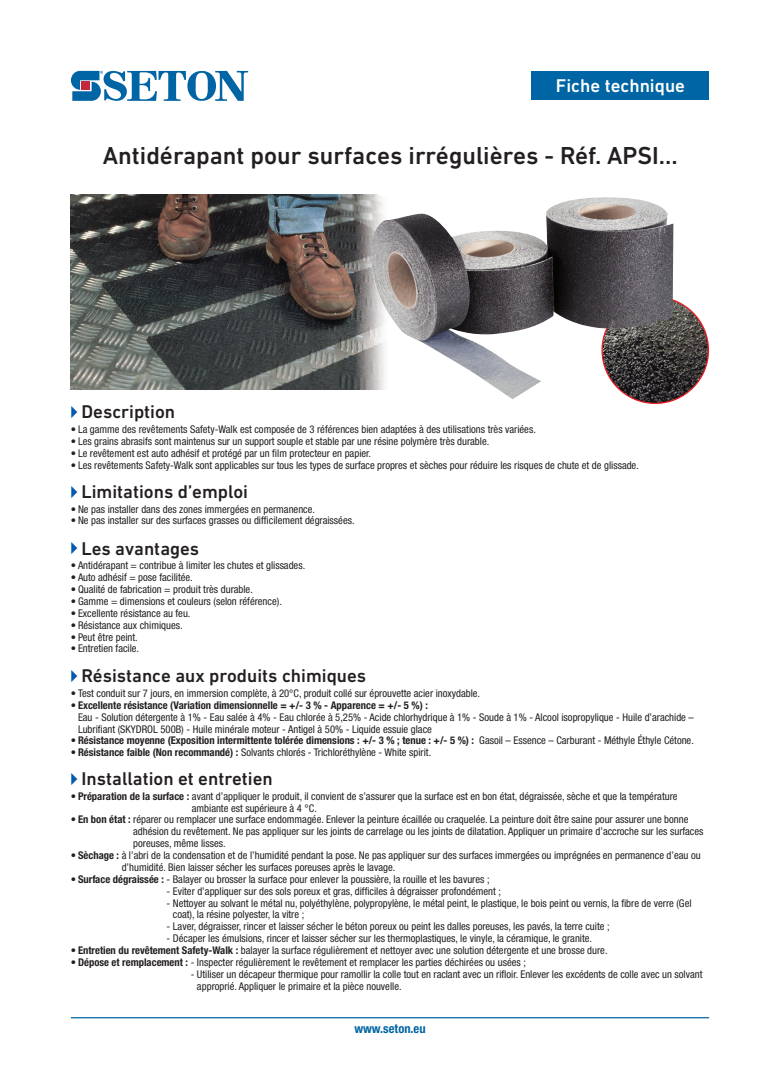
<style>
.page{position:relative;width:780px;height:1088px;background:#fff}
.page>*{position:absolute;margin:0;border:0;box-sizing:border-box;transform-origin:0 0}
.t1{font:500 25px "DIN Next LT Pro";color:#231f20}
.t2{font:500 18.75px "DIN Next LT Pro";color:#231f20}
.t3{font:500 18.75px "DIN Next LT Pro";color:#fff}
.t4{font:700 condensed 12.5px "Helvetica Neue LT Pro";color:#0065a4}
.t5{font:condensed 10.62px/11.9px "Helvetica Neue LT Pro";color:#231f20}
.t6{font:700 condensed 10.62px "Helvetica Neue LT Pro";color:#231f20}
.s1{font-family:"Abacus Three S Si";font-weight:400;font-size:13.75px;color:#015aaa}
.s2{font-weight:700}
.s3{font-weight:400}
</style>
<div class="page">
<svg style="left:71px;top:71px;width:177px;height:30px"></svg>
<hr style="left:71px;top:1017px;width:638px;height:1px;background:#0065a4">
<div style="left:531px;top:71px;width:178px;height:28px;background:#0065a4"></div>
<img style="left:602px;top:297px;width:106px;height:106px;border-radius:53px">
<img style="left:71px;top:195px;width:310px;height:195px">
<img style="left:368px;top:197px;width:305px;height:202px">
<h2 class="t3" style="left:556px;top:75px;width:131px">Fiche technique</h2>
<h1 class="t1" style="left:103px;top:141px;width:576px">Antidérapant pour surfaces irrégulières - Réf. APSI...</h1>
<h2 class="t2" style="left:71px;top:401px;width:106px"><span class="s1">A</span> Description</h2>
<p class="t5" style="left:71px;top:423px;width:466px">• La gamme des revêtements Safety-Walk est composée de 3 références bien adaptées à des utilisations très variées.</p>
<p class="t5" style="left:71px;top:435px;width:420px">• Les grains abrasifs sont maintenus sur un support souple et stable par une résine polymère très durable.</p>
<p class="t5" style="left:71px;top:447px;width:302px">• Le revêtement est auto adhésif et protégé par un film protecteur en papier.</p>
<p class="t5" style="left:71px;top:459px;width:569px">• Les revêtements Safety-Walk sont applicables sur tous les types de surface propres et sèches pour réduire les risques de chute et de glissade.</p>
<h2 class="t2" style="left:71px;top:480px;width:179px"><span class="s1">A</span> Limitations d’emploi</h2>
<p class="t5" style="left:71px;top:503px;width:246px">• Ne pas installer dans des zones immergées en permanence.</p>
<p class="t5" style="left:71px;top:515px;width:285px">• Ne pas installer sur des surfaces grasses ou difficilement dégraissées.</p>
<h2 class="t2" style="left:71px;top:537px;width:130px"><span class="s1">A</span> Les avantages</h2>
<p class="t5" style="left:71px;top:559px;width:236px">• Antidérapant = contribue à limiter les chutes et glissades.</p>
<p class="t5" style="left:71px;top:571px;width:123px">• Auto adhésif = pose facilitée.</p>
<p class="t5" style="left:71px;top:583px;width:183px">• Qualité de fabrication = produit très durable.</p>
<p class="t5" style="left:71px;top:595px;width:212px">• Gamme = dimensions et couleurs (selon référence).</p>
<p class="t5" style="left:71px;top:607px;width:121px">• Excellente résistance au feu.</p>
<p class="t5" style="left:71px;top:619px;width:113px">• Résistance aux chimiques.</p>
<p class="t5" style="left:71px;top:631px;width:68px">• Peut être peint.</p>
<p class="t5" style="left:71px;top:643px;width:70px">• Entretien facile.</p>
<h2 class="t2" style="left:71px;top:665px;width:297px"><span class="s1">A</span> Résistance aux produits chimiques</h2>
<p class="t5" style="left:71px;top:687px;width:411px">• Test conduit sur 7 jours, en immersion complète, à 20°C, produit collé sur éprouvette acier inoxydable.</p>
<p class="t5" style="left:78px;top:699px;width:617px;text-indent:-7px">• <span class="s2">Excellente résistance (Variation dimensionnelle = +/- 3 % - Apparence = +/- 5 %) :<br></span>Eau - Solution détergente à 1% - Eau salée à 4% - Eau chlorée à 5,25% - Acide chlorhydrique à 1% - Soude à 1% - Alcool isopropylique - Huile d’arachide –<br>Lubrifiant (SKYDROL 500B) - Huile minérale moteur - Antigel à 50% - Liquide essuie glace</p>
<p class="t6" style="left:71px;top:734px;width:624px"><span class="s3">•</span> Résistance moyenne (Exposition intermittente tolérée dimensions : +/- 3 % ; tenue : +/- 5 %) : <span class="s3">Gasoil – Essence – Carburant - Méthyle Éthyle Cétone.</span></p>
<p class="t5" style="left:71px;top:746px;width:362px">• <span class="s2">Résistance faible (Non recommandé) :</span> Solvants chlorés - Trichloréthylène - White spirit.</p>
<h2 class="t2" style="left:71px;top:767px;width:203px"><span class="s1">A</span> Installation et entretien</h2>
<p class="t5" style="left:192px;top:790px;width:487px;text-indent:-121px">• <span class="s2">Préparation de la surface :</span> avant d’appliquer le produit, il convient de s’assurer que la surface est en bon état, dégraissée, sèche et que la température ambiante est supérieure à 4 °C.</p>
<p class="t5" style="left:133px;top:813px;width:571px;text-indent:-62px">• <span class="s2">En bon état :</span> réparer ou remplacer une surface endommagée. Enlever la peinture écaillée ou craquelée. La peinture doit être saine pour assurer une bonne adhésion du revêtement. Ne pas appliquer sur les joints de carrelage ou les joints de dilatation. Appliquer un primaire d’accroche sur les surfaces poreuses, même lisses.</p>
<p class="t5" style="left:122px;top:849px;width:580px;text-indent:-51px">• <span class="s2">Sèchage :</span> à l’abri de la condensation et de l’humidité pendant la pose. Ne pas appliquer sur des surfaces immergées ou imprégnées en permanence d’eau ou d’humidité. Bien laisser sécher les surfaces poreuses après le lavage.</p>
<p class="t5" style="left:71px;top:873px;width:420px">• <span class="s2">Surface dégraissée :</span> - Balayer ou brosser la surface pour enlever la poussière, la rouille et les bavures ;</p>
<p class="t5" style="left:166px;top:885px;width:336px">- Eviter d’appliquer sur des sols poreux et gras, difficiles à dégraisser profondément ;</p>
<p class="t5" style="left:173px;top:897px;width:520px;text-indent:-6px">- Nettoyer au solvant le métal nu, polyéthylène, polypropylène, le métal peint, le plastique, le bois peint ou vernis, la fibre de verre (Gel coat), la résine polyester, la vitre ;</p>
<p class="t5" style="left:167px;top:920px;width:444px">- Laver, dégraisser, rincer et laisser sécher le béton poreux ou peint les dalles poreuses, les pavés, la terre cuite ;</p>
<p class="t5" style="left:167px;top:932px;width:427px">- Décaper les émulsions, rincer et laisser sécher sur les thermoplastiques, le vinyle, la céramique, le granite.</p>
<p class="t5" style="left:71px;top:944px;width:538px">• <span class="s2">Entretien du revêtement Safety-Walk :</span> balayer la surface régulièrement et nettoyer avec une solution détergente et une brosse dure.</p>
<p class="t5" style="left:71px;top:956px;width:456px">• <span class="s2">Dépose et remplacement :</span> - Inspecter régulièrement le revêtement et remplacer les parties déchirées ou usées ;</p>
<p class="t5" style="left:197px;top:968px;width:507px;text-indent:-6px">- Utiliser un décapeur thermique pour ramollir la colle tout en raclant avec un rifloir. Enlever les excédents de colle avec un solvant approprié. Appliquer le primaire et la pièce nouvelle.</p>
<p class="t4" style="left:354px;top:1021px;width:73px">www.seton.eu</p>
</div>
